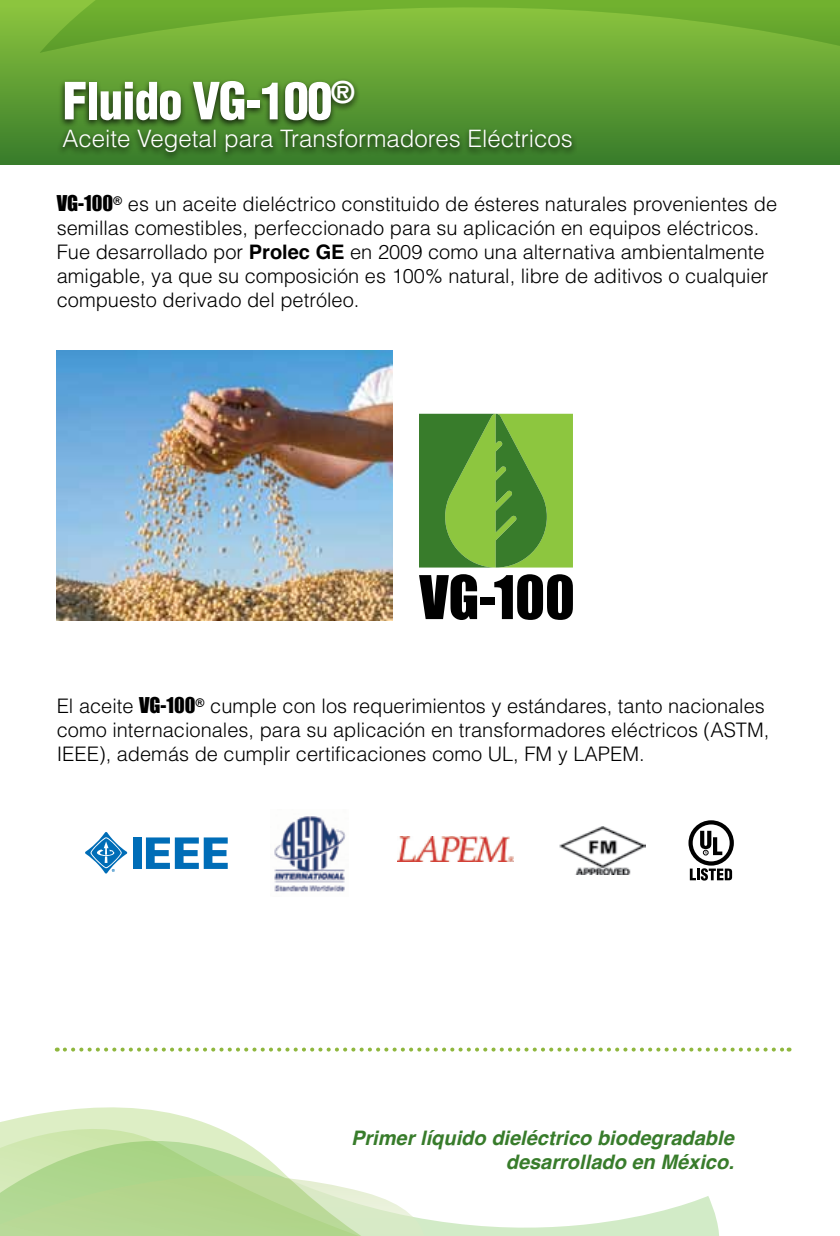
<style>
.page{position:relative;width:840px;height:1236px;background:#fff}
.page>*{position:absolute;margin:0;border:0;box-sizing:border-box;transform-origin:0 0}
.t1{font:900 condensed 50px "Helvetica";letter-spacing:-.03em;color:#fff}
.t2{font:300 24px "Helvetica";color:#fff}
.t3{font:300 20px/24px "Helvetica";color:#000}
.t4{font:italic 700 20px/24px "Helvetica";color:#387c2b;text-align:right}
.s1{font-family:"Impact";font-weight:400}
.s2{font-weight:700}
</style>
<div class="page">
<div style="left:0;top:0;width:839px;height:164px;background:linear-gradient(to bottom,#8fc73f,#387c2b)"></div>
<hr style="left:839px;top:164px;width:1px;height:888px;background:#d1d3d4">
<div style="left:56px;top:77px;width:520px;height:83px;background:#000;opacity:.75"></div>
<svg style="left:40px;top:0;width:799px;height:150px;background:#5f9a31"></svg>
<svg style="left:0;top:1111px;width:239px;height:28px;fill:#ddeec5"></svg>
<svg style="left:0;top:1139px;width:719px;height:97px"></svg>
<svg style="left:0;top:1174px;width:427px;height:62px;background:#c1dda4"></svg>
<svg style="left:419px;top:414px;width:153px;height:154px;background:#64a236"></svg>
<svg style="left:419px;top:574px;width:58px;height:46px"></svg>
<div style="left:480px;top:597px;width:14px;height:8px;background:#000"></div>
<svg style="left:494px;top:574px;width:78px;height:46px"></svg>
<svg style="left:65px;top:1047px;width:724px;height:4px"></svg>
<img style="left:57px;top:350px;width:335px;height:271px">
<img style="left:559px;top:826px;width:86px;height:49px">
<svg style="left:689px;top:868px;width:42px;height:13px"></svg>
<svg style="left:688px;top:820px;width:45px;height:46px"></svg>
<svg style="left:692px;top:824px;width:37px;height:37px"></svg>
<svg style="left:699px;top:831px;width:23px;height:24px"></svg>
<div style="left:132px;top:837px;width:9px;height:32px;background:#006db7"></div>
<svg style="left:146px;top:837px;width:81px;height:32px"></svg>
<svg style="left:85px;top:832px;width:42px;height:42px"></svg>
<img style="left:274px;top:816px;width:72px;height:76px">
<img style="left:397px;top:837px;width:115px;height:25px">
<h1 class="t1" style="left:62px;top:69px;width:294px">Fluido VG-100<sup>®</sup></h1>
<p class="t2" style="left:62px;top:124px;width:511px">Aceite Vegetal para Transformadores Eléctricos</p>
<p class="t3" style="left:57px;top:192px;width:721px"><span class="s1">VG-100</span><sup>®</sup> es un aceite dieléctrico constituido de ésteres naturales provenientes de semillas comestibles, perfeccionado para su aplicación en equipos eléctricos.<br>Fue desarrollado por <span class="s2">Prolec GE</span> en 2009 como una alternativa ambientalmente amigable, ya que su composición es 100% natural, libre de aditivos o cualquier compuesto derivado del petróleo.</p>
<p class="t3" style="left:57px;top:693px;width:713px">El aceite <span class="s1">VG-100</span><sup>®</sup> cumple con los requerimientos y estándares, tanto nacionales como internacionales, para su aplicación en transformadores eléctricos (ASTM,<br>IEEE), además de cumplir certificaciones como UL, FM y LAPEM.</p>
<p class="t4" style="left:351px;top:1126px;width:384px">Primer líquido dieléctrico biodegradable desarrollado en México.</p>
</div>
